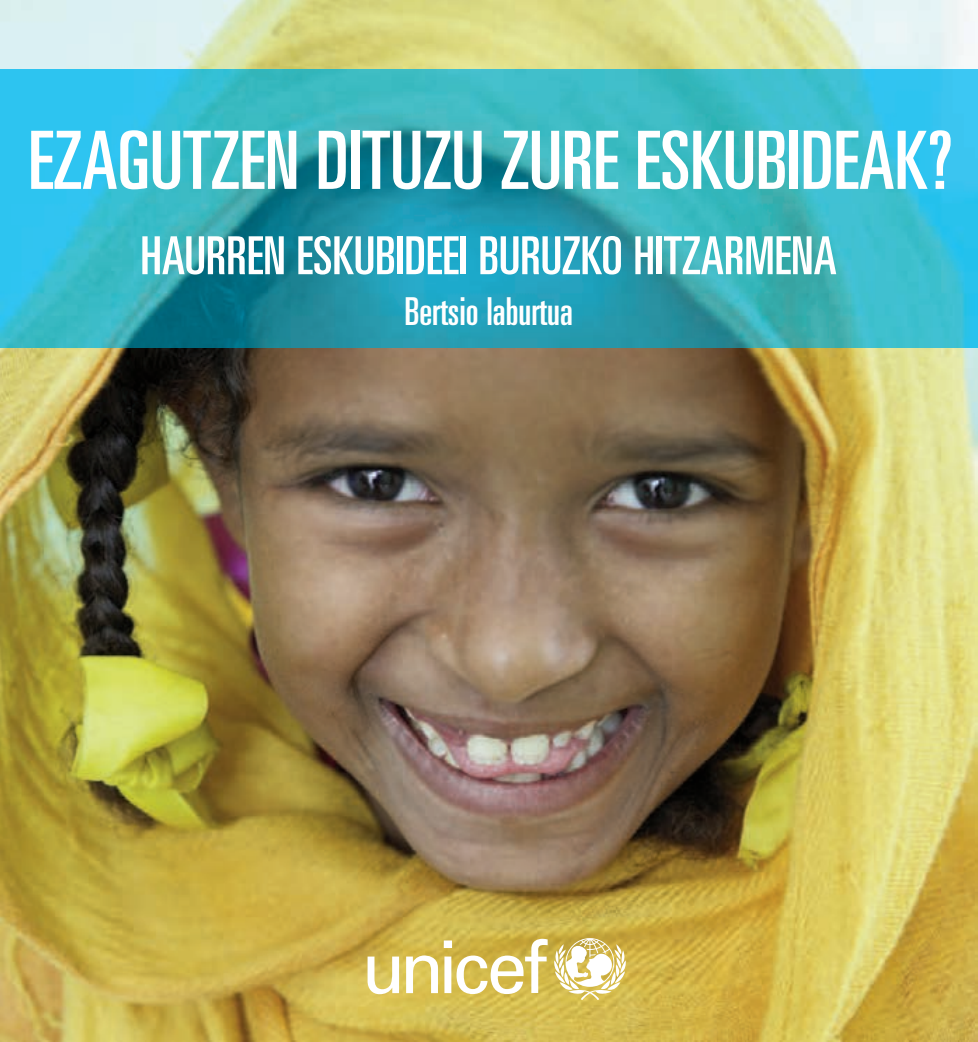
<style>
.page{position:relative;width:978px;height:1042px;background:#fff}
.page>*{position:absolute;margin:0;border:0;box-sizing:border-box;transform-origin:0 0}
.t1{font:ultra-condensed 80.5px "Univers";color:#fff}
.t2{font:ultra-condensed 52.5px "Univers";color:#fff}
.t3{font:ultra-condensed 38.5px "Univers";color:#fff}
</style>
<div class="page">
<img style="left:0;top:0;width:977px;height:1042px">
<img style="left:0;top:69px;width:977px;height:278px">
<svg style="left:554px;top:938px;width:71px;height:62px"></svg>
<svg style="left:367px;top:956px;width:32px;height:38px"></svg>
<svg style="left:406px;top:939px;width:141px;height:55px"></svg>
<h1 class="t1" style="left:28px;top:131px;width:925px">EZAGUTZEN DITUZU ZURE ESKUBIDEAK?</h1>
<p class="t2" style="left:140px;top:236px;width:697px">HAURREN ESKUBIDEEI BURUZKO HITZARMENA</p>
<p class="t3" style="left:404px;top:297px;width:170px">Bertsio laburtua</p>
</div>
